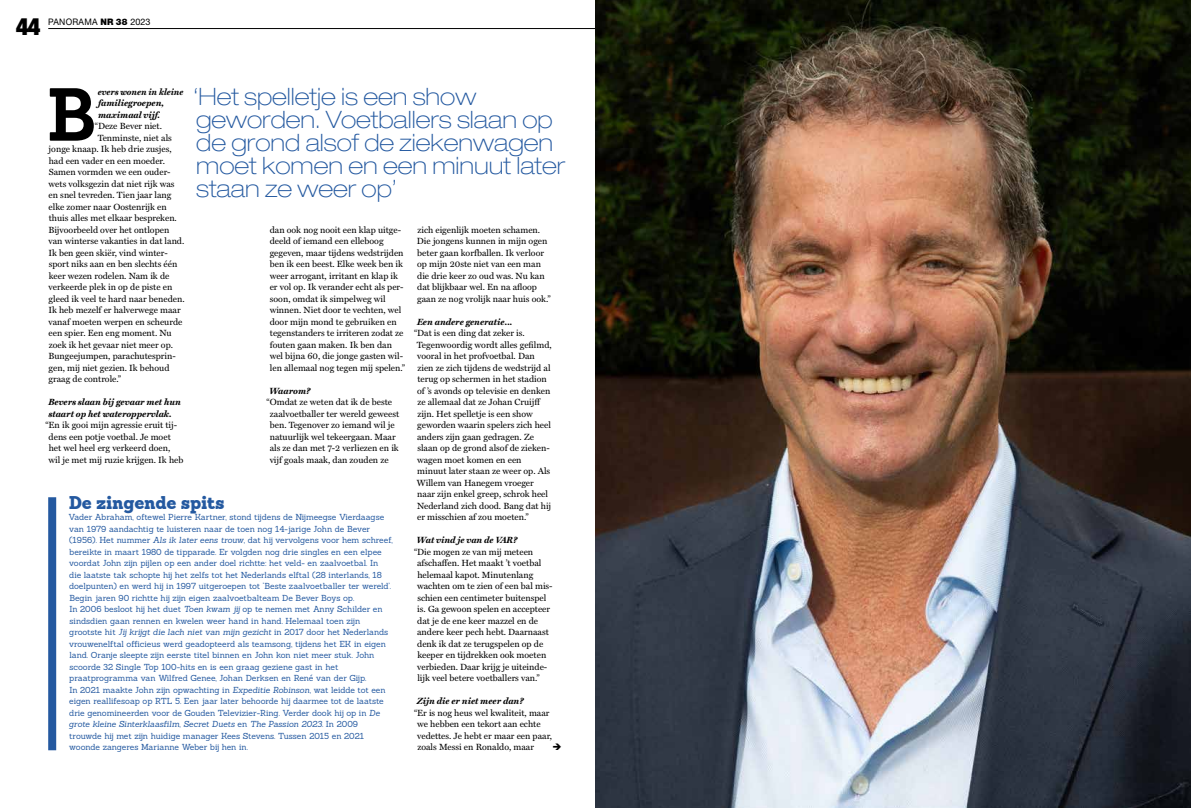
<style>
.page{position:relative;width:1191px;height:808px;background:#fff}
.page>*{position:absolute;margin:0;border:0;box-sizing:border-box;transform-origin:0 0}
.t1{font:700 73.1px "Sanchez W03";color:#000}
.t2{font:100 expanded 24px/23px "Helvetica Neue LT Std";color:#2459a0}
.t3{font:900 condensed 24px "Helvetica Neue LT Std";color:#000}
.t4{font:900 18px "Sanchez W03";letter-spacing:-.01em;color:#2459a0}
.t5{font:9px/11.5px "Miller Text";color:#000}
.t6{font:italic 700 9px/11.5px "Miller Text";color:#000}
.t7{font:italic 700 9px/11.5px "Miller Text";color:#000;scale:.96 1}
.t8{font:9px "Helvetica Neue LT Std";letter-spacing:.03em;color:#000;scale:.95 1}
.t9{font:8.5px/11.5px "Sanchez";letter-spacing:-.005em;color:#2459a0}
.s1{font-weight:900}
.s2{font-style:italic}
</style>
<div class="page">
<div style="left:48px;top:497px;width:8px;height:253px;background:#2459a0"></div>
<hr style="left:48px;top:28px;width:1095px;height:1px;background:#000">
<img style="left:595px;top:0;width:596px;height:808px">
<h2 class="t3" style="left:16px;top:11px;width:26px">44</h2>
<p class="t8" style="left:48px;top:16px;width:109px">PANORAMA <span class="s1">NR 38</span> 2023</p>
<h1 class="t1" style="left:46px;top:64px;width:52px">B</h1>
<p class="t7" style="left:98px;top:86px;width:91px">evers wonen in kleine familiegroepen, maximaal vijf.</p>
<h2 class="t2" style="left:193px;top:84px;width:374px">‘Het spelletje is een show geworden. Voetballers slaan op de grond alsof de ziekenwagen moet komen en een minuut later staan ze weer op’</h2>
<p class="t5" style="left:95px;top:121px;width:69px">“Deze Bever niet.</p>
<p class="t5" style="left:98px;top:132px;width:76px">Tenminste, niet als</p>
<p class="t5" style="left:49px;top:144px;width:125px">jonge knaap. Ik heb drie zusjes,</p>
<p class="t5" style="left:49px;top:155px;width:118px">had een vader en een moeder.</p>
<p class="t5" style="left:49px;top:167px;width:123px">Samen vormden we een ouder-</p>
<p class="t5" style="left:49px;top:178px;width:128px">wets volksgezin dat niet rijk was</p>
<p class="t5" style="left:49px;top:190px;width:124px">en snel tevreden. Tien jaar lang</p>
<p class="t5" style="left:49px;top:201px;width:120px">elke zomer naar Oostenrijk en</p>
<p class="t5" style="left:49px;top:213px;width:130px">thuis alles met elkaar bespreken.</p>
<p class="t5" style="left:48px;top:224px;width:122px">Bijvoorbeeld over het ontlopen</p>
<p class="t5" style="left:49px;top:236px;width:137px">van winterse vakanties in dat land.</p>
<p class="t5" style="left:48px;top:247px;width:121px">Ik ben geen skiër, vind winter-</p>
<p class="t5" style="left:49px;top:259px;width:130px">sport niks aan en ben slechts één</p>
<p class="t5" style="left:49px;top:270px;width:122px">keer wezen rodelen. Nam ik de</p>
<p class="t5" style="left:49px;top:282px;width:125px">verkeerde plek in op de piste en</p>
<p class="t5" style="left:49px;top:293px;width:138px">gleed ik veel te hard naar beneden.</p>
<p class="t5" style="left:48px;top:305px;width:134px">Ik heb mezelf er halverwege maar</p>
<p class="t5" style="left:49px;top:316px;width:135px">vanaf moeten werpen en scheurde</p>
<p class="t5" style="left:49px;top:328px;width:125px">een spier. Een eng moment. Nu</p>
<p class="t5" style="left:49px;top:339px;width:126px">zoek ik het gevaar niet meer op.</p>
<p class="t5" style="left:48px;top:351px;width:129px">Bungeejumpen, parachutesprin-</p>
<p class="t5" style="left:49px;top:362px;width:122px">gen, mij niet gezien. Ik behoud</p>
<p class="t5" style="left:49px;top:374px;width:74px">graag de controle.”</p>
<p class="t6" style="left:48px;top:397px;width:134px">Bevers slaan bij gevaar met hun staart op het wateroppervlak.</p>
<p class="t5" style="left:49px;top:420px;width:136px;text-indent:-3px">“En ik gooi mijn agressie eruit tij&shy;dens een potje voetbal. Je moet het wel heel erg verkeerd doen, wil je met mij ruzie krijgen. Ik heb</p>
<p class="t5" style="left:417px;top:224px;width:135px">zich eigenlijk moeten schamen.<br>Die jongens kunnen in mijn ogen beter gaan korfballen. Ik verloor op mijn 20ste niet van een man die drie keer zo oud was. Nu kan dat blijkbaar wel. En na afloop gaan ze nog vrolijk naar huis ook.”</p>
<p class="t6" style="left:417px;top:316px;width:97px">Een andere generatie...</p>
<p class="t5" style="left:417px;top:328px;width:136px;text-indent:-3px">“Dat is een ding dat zeker is.<br>Tegenwoordig wordt alles gefilmd, vooral in het profvoetbal. Dan zien ze zich tijdens de wedstrijd al terug op schermen in het stadion of ’s avonds op televisie en denken ze allemaal dat ze Johan Cruijff zijn. Het spelletje is een show geworden waarin spelers zich heel anders zijn gaan gedragen. Ze slaan op de grond alsof de zieken&shy;wagen moet komen en een minuut later staan ze weer op. Als<br>Willem van Hanegem vroeger naar zijn enkel greep, schrok heel<br>Nederland zich dood. Bang dat hij er misschien af zou moeten.”</p>
<p class="t6" style="left:417px;top:535px;width:102px">Wat vind je van de VAR?</p>
<p class="t5" style="left:417px;top:546px;width:137px;text-indent:-3px">“Die mogen ze van mij meteen afschaffen. Het maakt ’t voetbal helemaal kapot. Minutenlang wachten om te zien of een bal mis&shy;schien een centimeter buitenspel is. Ga gewoon spelen en accepteer dat je de ene keer mazzel en de andere keer pech hebt. Daarnaast denk ik dat ze terugspelen op de keeper en tijdrekken ook moeten verbieden. Daar krijg je uiteinde&shy;lijk veel betere voetballers van.”</p>
<p class="t6" style="left:417px;top:696px;width:108px">Zijn die er niet meer dan?</p>
<p class="t5" style="left:417px;top:707px;width:136px;text-indent:-3px">“Er is nog heus wel kwaliteit, maar we hebben een tekort aan echte vedettes. Je hebt er maar een paar, zoals Messi en Ronaldo, maar</p>
<p class="t5" style="left:270px;top:224px;width:137px">dan ook nog nooit een klap uitge&shy;deeld of iemand een elleboog gegeven, maar tijdens wedstrijden ben ik een beest. Elke week ben ik weer arrogant, irritant en klap ik er vol op. Ik verander echt als per&shy;soon, omdat ik simpelweg wil winnen. Niet door te vechten, wel door mijn mond te gebruiken en tegenstanders te irriteren zodat ze fouten gaan maken. Ik ben dan wel bijna 60, die jonge gasten wil&shy;len allemaal nog tegen mij spelen.”</p>
<p class="t6" style="left:269px;top:385px;width:42px">Waarom?</p>
<p class="t5" style="left:270px;top:397px;width:131px;text-indent:-3px">“Omdat ze weten dat ik de beste zaalvoetballer ter wereld geweest ben. Tegenover zo iemand wil je natuurlijk wel tekeergaan. Maar als ze dan met 7-2 verliezen en ik vijf goals maak, dan zouden ze</p>
<h3 class="t4" style="left:69px;top:489px;width:157px">De zingende spits</h3>
<p class="t9" style="left:68px;top:511px;width:326px">Vader Abraham, oftewel Pierre Kartner, stond tijdens de Nijmeegse Vierdaagse van 1979 aandachtig te luisteren naar de toen nog 14-jarige John de Bever (1956). Het nummer <span class="s2">Als ik later eens trouw</span>, dat hij vervolgens voor hem schreef, bereikte in maart 1980 de tipparade. Er volgden nog drie singles en een elpee voordat John zijn pijlen op een ander doel richtte: het veld- en zaalvoetbal. In<br>die laatste tak schopte hij het zelfs tot het Nederlands elftal (28 interlands, 18 doelpunten) en werd hij in 1997 uitgeroepen tot ‘Beste zaalvoetballer ter wereld’.<br>Begin jaren 90 richtte hij zijn eigen zaalvoetbalteam De Bever Boys op.<br>In 2006 besloot hij het duet <span class="s2">Toen kwam jij</span> op te nemen met Anny Schilder en sindsdien gaan rennen en kwelen weer hand in hand. Helemaal toen zijn grootste hit <span class="s2">Jij krijgt die lach niet van mijn gezicht</span> in 2017 door het Nederlands vrouwenelftal officieus werd geadopteerd als teamsong, tijdens het EK in eigen land. Oranje sleepte zijn eerste titel binnen en John kon niet meer stuk. John scoorde 32 Single Top 100-hits en is een graag geziene gast in het praatprogramma van Wilfred Genee, Johan Derksen en René van der Gijp.<br>In 2021 maakte John zijn opwachting in <span class="s2">Expeditie Robinson</span>, wat leidde tot een eigen reallifesoap op RTL 5. Een jaar later behoorde hij daarmee tot de laatste drie genomineerden voor de Gouden Televizier-Ring. Verder dook hij op in <span class="s2">De grote kleine Sinterklaasfilm</span>, <span class="s2">Secret Duets</span> en <span class="s2">The Passion 2023</span>. In 2009<br>trouwde hij met zijn huidige manager Kees Stevens. Tussen 2015 en 2021 woonde zangeres Marianne Weber bij hen in.</p>
</div>
